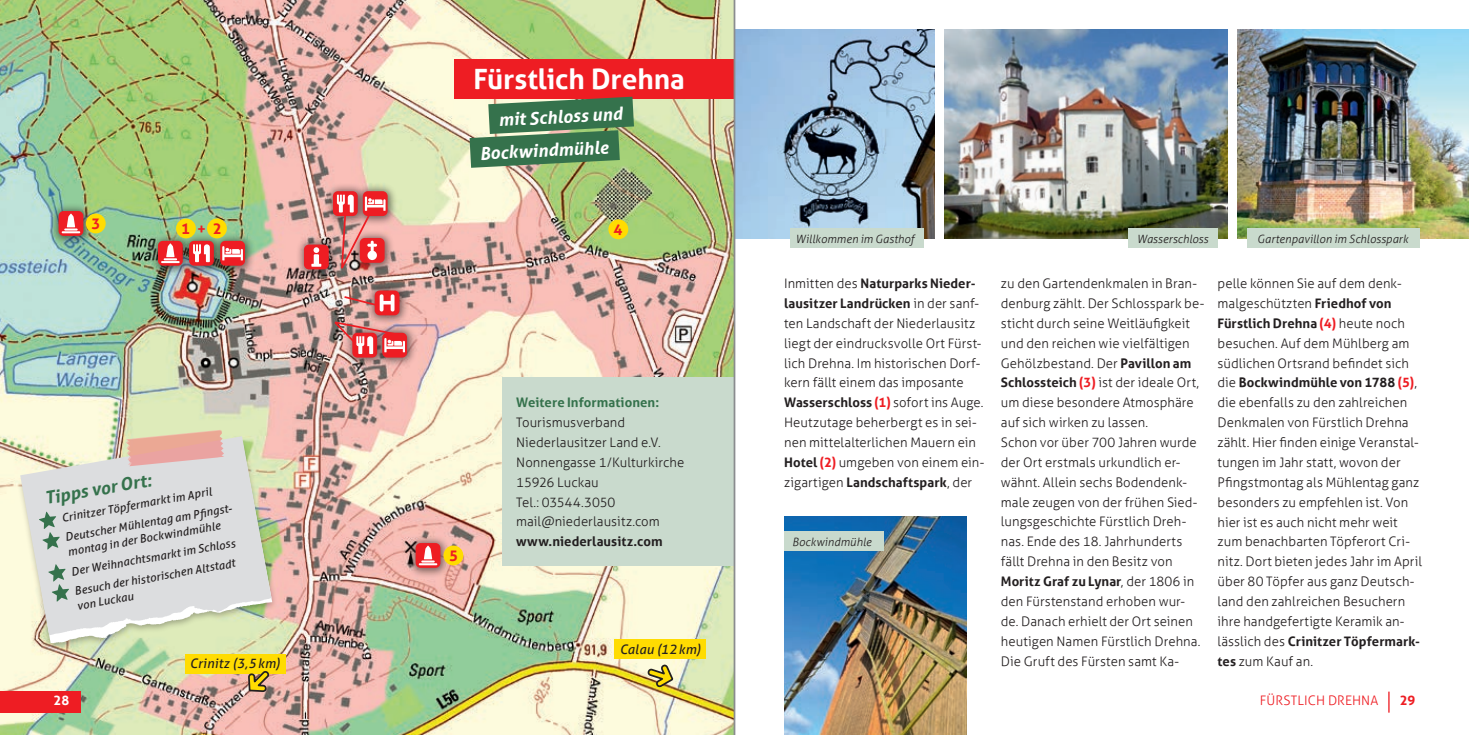
<style>
.page{position:relative;width:1469px;height:735px;background:#fff}
.page>*{position:absolute;margin:0;border:0;box-sizing:border-box;transform-origin:0 0}
.t1{font:700 28px "Aller";color:#fff}
.t2{font:italic 700 17.5px/32.7px "Aller";color:#fff}
.t3{font:italic 700 17.5px "Aller";color:#35724c}
.t4{font:700 14.88px "Aller";color:#ee1d23}
.t5{font:300 13.12px/19.8px "Aller";letter-spacing:.005em;color:#231f20}
.t6{font:italic 13.12px "Aller";letter-spacing:.015em;color:#231f20}
.t7{font:700 13.12px "Aller";letter-spacing:.005em;color:#35724c}
.t8{font:700 13.12px "Aller";letter-spacing:.005em;color:#231f20}
.t9{font:300 13.12px "Aller";letter-spacing:.005em;color:#ee1d23}
.t10{font:700 13.12px "Aller";color:#fff}
.t11{font:700 13.12px "Aller";color:#ee1d23}
.t12{font:italic 11.38px/19.8px "Aller";color:#231f20}
.t13{font:italic 300 11.38px "Aller";letter-spacing:.005em;color:#231f20}
.s1{font-weight:700}
.s2{font-weight:700;color:#ee1d23}
</style>
<div class="page">
<img style="left:0;top:0;width:733px;height:734px">
<div style="left:454px;top:60px;width:280px;height:39px;background:#ee1d23"></div>
<svg style="left:469px;top:97px;width:165px;height:71px;background:#5d8860"></svg>
<div style="left:502px;top:377px;width:232px;height:189px;background:#c9dacd"></div>
<img style="left:944px;top:30px;width:283px;height:208px">
<img style="left:1237px;top:30px;width:231px;height:208px">
<div style="left:1128px;top:228px;width:89px;height:20px;background:#c9dacd"></div>
<div style="left:1247px;top:228px;width:172px;height:20px;background:#c9dacd"></div>
<img style="left:735px;top:30px;width:199px;height:208px">
<img style="left:784px;top:516px;width:182px;height:218px">
<div style="left:790px;top:228px;width:134px;height:20px;background:#c9dacd"></div>
<div style="left:784px;top:531px;width:99px;height:19px;background:#c9dacd"></div>
<img style="left:12px;top:434px;width:272px;height:226px">
<svg style="left:23px;top:442px;width:249px;height:201px;background:#d9e0ba"></svg>
<svg style="left:20px;top:436px;width:251px;height:199px;background:#ddded7"></svg>
<svg style="left:125px;top:429px;width:99px;height:37px;background:#e6b9a9"></svg>
<svg style="left:39px;top:511px;width:21px;height:38px"></svg>
<svg style="left:48px;top:564px;width:21px;height:37px"></svg>
<div style="left:295px;top:235px;width:44px;height:44px;background:#231f20;opacity:.6"></div>
<div style="left:304px;top:244px;width:25px;height:25px;background:#ee1d23;border-radius:5px"></div>
<svg style="left:311px;top:247px;width:10px;height:19px"></svg>
<div style="left:366px;top:281px;width:44px;height:44px;background:#231f20;opacity:.6"></div>
<div style="left:375px;top:290px;width:24px;height:25px;background:#ee1d23;border-radius:5px"></div>
<div style="left:351px;top:229px;width:44px;height:44px;background:#231f20;opacity:.6"></div>
<div style="left:50px;top:202px;width:44px;height:44px;background:#231f20;opacity:.6"></div>
<svg style="left:59px;top:211px;width:24px;height:25px"></svg>
<svg style="left:62px;top:213px;width:18px;height:20px"></svg>
<div style="left:149px;top:232px;width:44px;height:44px;background:#231f20;opacity:.6"></div>
<svg style="left:158px;top:241px;width:25px;height:24px"></svg>
<svg style="left:161px;top:243px;width:19px;height:20px"></svg>
<div style="left:406px;top:533px;width:45px;height:45px;background:#231f20;opacity:.6"></div>
<svg style="left:415px;top:542px;width:25px;height:25px"></svg>
<svg style="left:419px;top:545px;width:18px;height:20px"></svg>
<div style="left:443px;top:545px;width:20px;height:20px;background:#ffdc01;border-radius:50%"></div>
<div style="left:185px;top:653px;width:100px;height:20px;background:#ffdc01"></div>
<div style="left:614px;top:639px;width:92px;height:20px;background:#ffdc01"></div>
<svg style="left:247px;top:671px;width:24px;height:63px;background:#d8a985"></svg>
<svg style="left:646px;top:662px;width:28px;height:26px"></svg>
<div style="left:180px;top:232px;width:44px;height:44px;background:#231f20;opacity:.6"></div>
<div style="left:189px;top:241px;width:25px;height:24px;background:#ee1d23;border-radius:5px"></div>
<svg style="left:193px;top:244px;width:17px;height:18px"></svg>
<div style="left:324px;top:182px;width:44px;height:44px;background:#231f20;opacity:.6"></div>
<svg style="left:333px;top:191px;width:25px;height:25px"></svg>
<div style="left:343px;top:323px;width:44px;height:44px;background:#231f20;opacity:.6"></div>
<div style="left:352px;top:332px;width:25px;height:25px;background:#ee1d23;border-radius:5px"></div>
<div style="left:211px;top:232px;width:44px;height:44px;background:#231f20;opacity:.6"></div>
<div style="left:220px;top:241px;width:25px;height:24px;background:#ee1d23;border-radius:5px"></div>
<svg style="left:222px;top:246px;width:21px;height:14px"></svg>
<div style="left:354px;top:182px;width:44px;height:44px;background:#231f20;opacity:.6"></div>
<svg style="left:363px;top:191px;width:24px;height:25px"></svg>
<div style="left:373px;top:323px;width:44px;height:44px;background:#231f20;opacity:.6"></div>
<div style="left:382px;top:332px;width:25px;height:25px;background:#ee1d23;border-radius:5px"></div>
<svg style="left:337px;top:195px;width:48px;height:75px;background:#d57877"></svg>
<img style="left:332px;top:320px;width:73px;height:34px">
<svg style="left:342px;top:294px;width:52px;height:17px"></svg>
<div style="left:86px;top:213px;width:20px;height:20px;background:#ffdc01;border-radius:50%"></div>
<div style="left:608px;top:219px;width:20px;height:20px;background:#ffdc01;border-radius:50%"></div>
<div style="left:176px;top:218px;width:20px;height:20px;background:#ffdc01;border-radius:50%"></div>
<div style="left:207px;top:218px;width:20px;height:20px;background:#ffdc01;border-radius:50%"></div>
<div style="left:0;top:691px;width:80px;height:21px;background:#ee1d23"></div>
<hr style="left:79px;top:691px;width:2px;height:21px;background:#ee1d23">
<hr style="left:733px;top:0;width:2px;height:734px;background:#8a8c8f">
<svg style="left:1388px;top:691px;width:1px;height:21px"></svg>
<h1 class="t1" style="left:473px;top:62px;width:213px">Fürstlich Drehna</h1>
<h2 class="t2" style="left:477px;top:104px;width:146px;text-indent:20px;rotate:-3deg">mit Schloss und<br>Bockwindmühle</h2>
<p class="t4" style="left:92px;top:214px;width:10px">3</p>
<p class="t4" style="left:181px;top:219px;width:42px">1+2</p>
<p class="t4" style="left:613px;top:220px;width:10px">4</p>
<h2 class="t3" style="left:43px;top:487px;width:109px;rotate:-10deg">Tipps vor Ort:</h2>
<p class="t12" style="left:60px;top:507px;width:178px;rotate:-10deg">Crinitzer Töpfermarkt im April<br>Deutscher Mühlentag am Pfi ngst-</p>
<p class="t12" style="left:66px;top:542px;width:168px;rotate:-10deg">montag in der Bockwindmühle<br>Der Weihnachtsmarkt im Schloss<br>Besuch der historischen Altstadt</p>
<p class="t12" style="left:75px;top:595px;width:59px;rotate:-10deg">von Luckau</p>
<p class="t6" style="left:190px;top:655px;width:92px">Crinitz (3,5km)</p>
<p class="t4" style="left:449px;top:546px;width:10px">5</p>
<p class="t7" style="left:516px;top:394px;width:144px">Weitere Informationen:</p>
<p class="t5" style="left:516px;top:412px;width:169px">Tourismusverband<br>Niederlausitzer Land e.V.<br>Nonnengasse 1/Kulturkirche<br>15926 Luckau<br>Tel.: 03544.3050 mail@niederlausitz.com</p>
<p class="t8" style="left:516px;top:533px;width:148px">www.niederlausitz.com</p>
<p class="t6" style="left:619px;top:641px;width:83px">Calau (12km)</p>
<p class="t13" style="left:795px;top:232px;width:120px">Willkommen im Gasthof</p>
<p class="t13" style="left:1136px;top:232px;width:73px">Wasserschloss</p>
<p class="t13" style="left:1257px;top:232px;width:152px">Gartenpavillon im Schlosspark</p>
<p class="t5" style="left:784px;top:273px;width:202px">Inmitten des <span class="s1">Naturparks Nieder&shy;lausitzer Landrücken</span> in der sanf&shy;ten Landschaft der Niederlausitz liegt der eindrucksvolle Ort Fürst&shy;lich Drehna. Im historischen Dorf&shy;kern fällt einem das imposante <span class="s1">Wasserschloss</span> <span class="s2">(1)</span> sofort ins Auge.<br>Heutzutage beherbergt es in sei&shy;nen mittelalterlichen Mauern ein <span class="s1">Hotel</span> <span class="s2">(2)</span> umgeben von einem ein&shy;zigartigen <span class="s1">Landschaftspark</span>, der</p>
<p class="t5" style="left:1000px;top:273px;width:205px">zu den Gartendenkmalen in Bran&shy;denburg zählt. Der Schlosspark be&shy;sticht durch seine Weitläufigkeit und den reichen wie vielfältigen<br>Gehölzbestand. Der <span class="s1">Pavillon am<br>Schlossteich</span> <span class="s2">(3)</span> ist der ideale Ort, um diese besondere Atmosphäre auf sich wirken zu lassen.<br>Schon vor über 700 Jahren wurde der Ort erstmals urkundlich er&shy;wähnt. Allein sechs Bodendenk&shy;male zeugen von der frühen Sied&shy;lungsgeschichte Fürstlich Dreh&shy;nas. Ende des 18. Jahrhunderts fällt Drehna in den Besitz von<br><span class="s1">Moritz Graf zu Lynar</span>, der 1806 in den Fürstenstand erhoben wur&shy;de. Danach erhielt der Ort seinen heutigen Namen Fürstlich Drehna.<br>Die Gruft des Fürsten samt Ka-</p>
<p class="t5" style="left:1217px;top:273px;width:206px">pelle können Sie auf dem denk&shy;malgeschützten <span class="s1">Friedhof von<br>Fürstlich Drehna</span> <span class="s2">(4)</span> heute noch besuchen. Auf dem Mühlberg am südlichen Ortsrand befindet sich die <span class="s1">Bockwindmühle von 1788</span> <span class="s2">(5)</span>, die ebenfalls zu den zahlreichen<br>Denkmalen von Fürstlich Drehna zählt. Hier finden einige Veranstal&shy;tungen im Jahr statt, wovon der<br>Pfingstmontag als Mühlentag ganz besonders zu empfehlen ist. Von hier ist es auch nicht mehr weit zum benachbarten Töpferort Cri&shy;nitz. Dort bieten jedes Jahr im April über 80 Töpfer aus ganz Deutsch&shy;land den zahlreichen Besuchern ihre handgefertigte Keramik an&shy;lässlich des <span class="s1">Crinitzer Töpfermark&shy;tes</span> zum Kauf an.</p>
<p class="t13" style="left:792px;top:535px;width:81px">Bockwindmühle</p>
<p class="t9" style="left:1259px;top:692px;width:120px">FÜRSTLICH DREHNA</p>
<p class="t10" style="left:54px;top:692px;width:17px">28</p>
<p class="t11" style="left:1399px;top:692px;width:17px">29</p>
</div>
